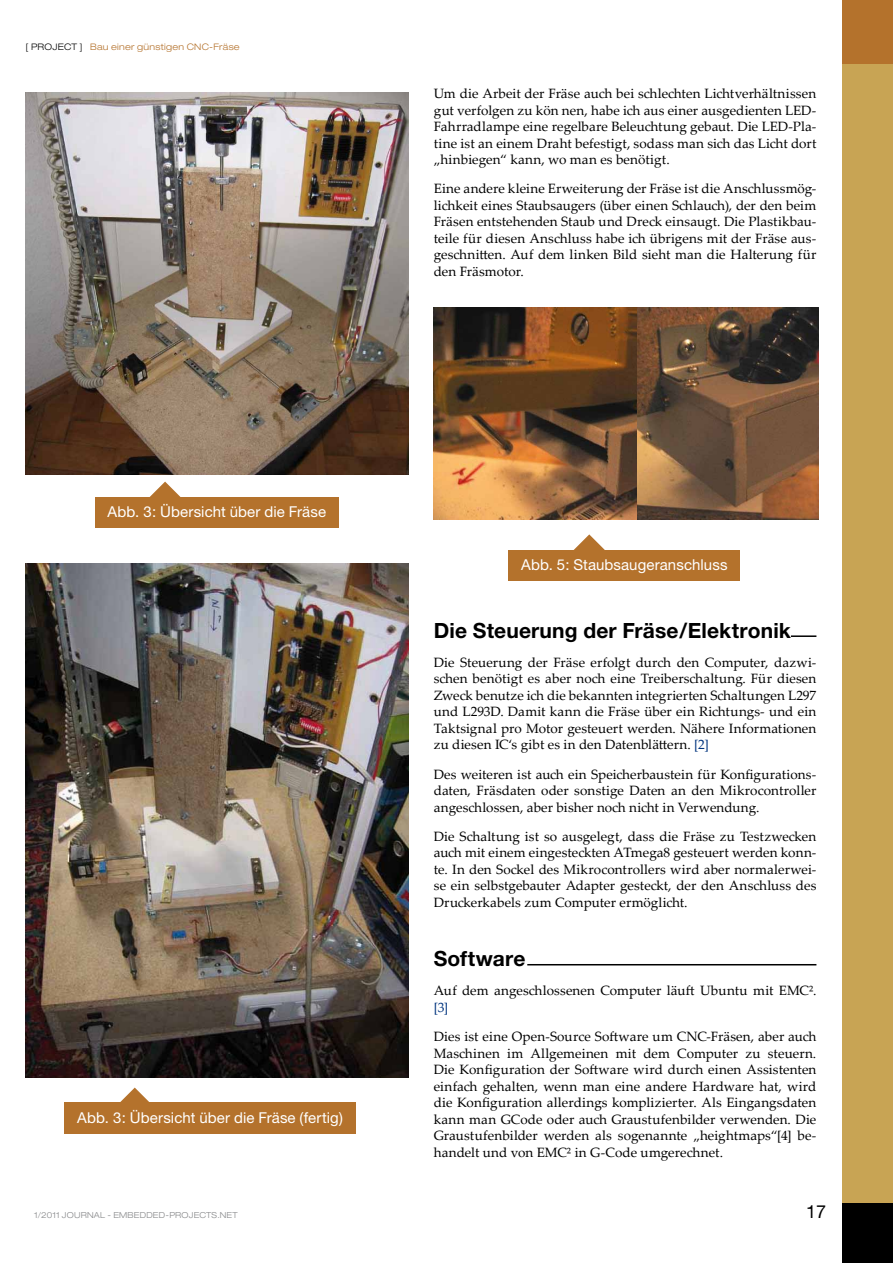
<style>
.page{position:relative;width:893px;height:1263px;background:#fff}
.page>*{position:absolute;margin:0;border:0;box-sizing:border-box;transform-origin:0 0}
.t1{font:700 21px "Helvetica Neue";letter-spacing:.005em;color:#000}
.t2{font:18px "Helvetica Neue";color:#000}
.t3{font:15px "Helvetica Neue";letter-spacing:.005em;color:#fff}
.t4{font:13.5px/16.5px "Palatino Linotype";letter-spacing:.005em;color:#000;text-align:justify}
.t5{font:13.5px "Palatino Linotype";color:#00347e}
.t6{font:300 expanded 9px "Helvetica Neue";letter-spacing:.03em;color:#b4722c}
.t7{font:300 expanded 8.25px "Helvetica Neue";letter-spacing:.025em;color:#87888a}
.s1{color:#000}
.s2{color:#00347e}
</style>
<div class="page">
<div style="left:842px;top:64px;width:51px;height:1139px;background:#c8a454"></div>
<div style="left:842px;top:0;width:51px;height:64px;background:#b4722c"></div>
<div style="left:842px;top:1203px;width:51px;height:60px;background:#000"></div>
<hr style="left:791px;top:635px;width:25px;height:2px;background:#000">
<hr style="left:527px;top:964px;width:289px;height:1px;background:#000">
<img style="left:26px;top:93px;width:382px;height:382px">
<img style="left:26px;top:564px;width:382px;height:514px">
<img style="left:434px;top:308px;width:385px;height:212px">
<svg style="left:150px;top:482px;width:31px;height:15px"></svg>
<div style="left:95px;top:497px;width:244px;height:31px;background:#b4722c"></div>
<svg style="left:573px;top:534px;width:32px;height:16px"></svg>
<div style="left:508px;top:550px;width:232px;height:31px;background:#b4722c"></div>
<svg style="left:120px;top:1087px;width:29px;height:15px"></svg>
<div style="left:65px;top:1102px;width:291px;height:32px;background:#b4722c"></div>
<p class="t6" style="left:26px;top:41px;width:216px"><span class="s1">[ PROJECT ]</span> Bau einer günstigen CNC-Fräse</p>
<p class="t3" style="left:108px;top:503px;width:220px">Abb. 3: Übersicht über die Fräse</p>
<p class="t3" style="left:77px;top:1109px;width:267px">Abb. 3: Übersicht über die Fräse (fertig)</p>
<p class="t4" style="left:434px;top:85px;width:384px">Um die Arbeit der Fräse auch bei schlechten Lichtverhältnissen gut verfolgen zu kön nen, habe ich aus einer ausgedienten LED-Fahrradlampe eine regelbare Beleuchtung gebaut. Die LED-Pla&shy;tine ist an einem Draht befestigt, sodass man sich das Licht dort „hinbiegen“ kann, wo man es benötigt.</p>
<p class="t4" style="left:434px;top:180px;width:384px">Eine andere kleine Erweiterung der Fräse ist die Anschlussmög&shy;lichkeit eines Staubsaugers (über einen Schlauch), der den beim Fräsen entstehenden Staub und Dreck einsaugt. Die Plastikbau&shy;teile für diesen Anschluss habe ich übrigens mit der Fräse aus&shy;geschnitten. Auf dem linken Bild sieht man die Halterung für den Fräsmotor.</p>
<p class="t3" style="left:521px;top:556px;width:208px">Abb. 5: Staubsaugeranschluss</p>
<h1 class="t1" style="left:434px;top:617px;width:359px">Die Steuerung der Fräse/Elektronik</h1>
<p class="t4" style="left:434px;top:653px;width:384px">Die Steuerung der Fräse erfolgt durch den Computer, dazwi&shy;schen benötigt es aber noch eine Treiberschaltung. Für diesen Zweck benutze ich die bekannten integrierten Schaltungen L297 und L293D. Damit kann die Fräse über ein Richtungs- und ein Taktsignal pro Motor gesteuert werden. Nähere Informationen zu diesen IC‘s gibt es in den Datenblättern. <span class="s2">[2]</span></p>
<p class="t4" style="left:434px;top:765px;width:384px">Des weiteren ist auch ein Speicherbaustein für Konfigurations&shy;daten, Fräsdaten oder sonstige Daten an den Mikrocontroller angeschlossen, aber bisher noch nicht in Verwendung.</p>
<p class="t4" style="left:434px;top:827px;width:384px">Die Schaltung ist so ausgelegt, dass die Fräse zu Testzwecken auch mit einem eingesteckten ATmega8 gesteuert werden konn&shy;te. In den Sockel des Mikrocontrollers wird aber normalerwei&shy;se ein selbstgebauter Adapter gesteckt, der den Anschluss des Druckerkabels zum Computer ermöglicht.</p>
<h1 class="t1" style="left:434px;top:946px;width:93px">Software</h1>
<p class="t4" style="left:434px;top:982px;width:384px">Auf dem angeschlossenen Computer läuft Ubuntu mit EMC².</p>
<p class="t5" style="left:434px;top:998px;width:16px">[3]</p>
<p class="t4" style="left:434px;top:1028px;width:384px">Dies ist eine Open-Source Software um CNC-Fräsen, aber auch Maschinen im Allgemeinen mit dem Computer zu steuern.<br>Die Konfiguration der Software wird durch einen Assistenten einfach gehalten, wenn man eine andere Hardware hat, wird die Konfiguration allerdings komplizierter. Als Eingangsdaten kann man GCode oder auch Graustufenbilder verwenden. Die Graustufenbilder werden als sogenannte „heightmaps“[4] be&shy;handelt und von EMC² in G-Code umgerechnet.</p>
<p class="t7" style="left:34px;top:1210px;width:205px">1/2011 JOURNAL - EMBEDDED-PROJECTS.NET</p>
<h2 class="t2" style="left:806px;top:1200px;width:22px">17</h2>
</div>
